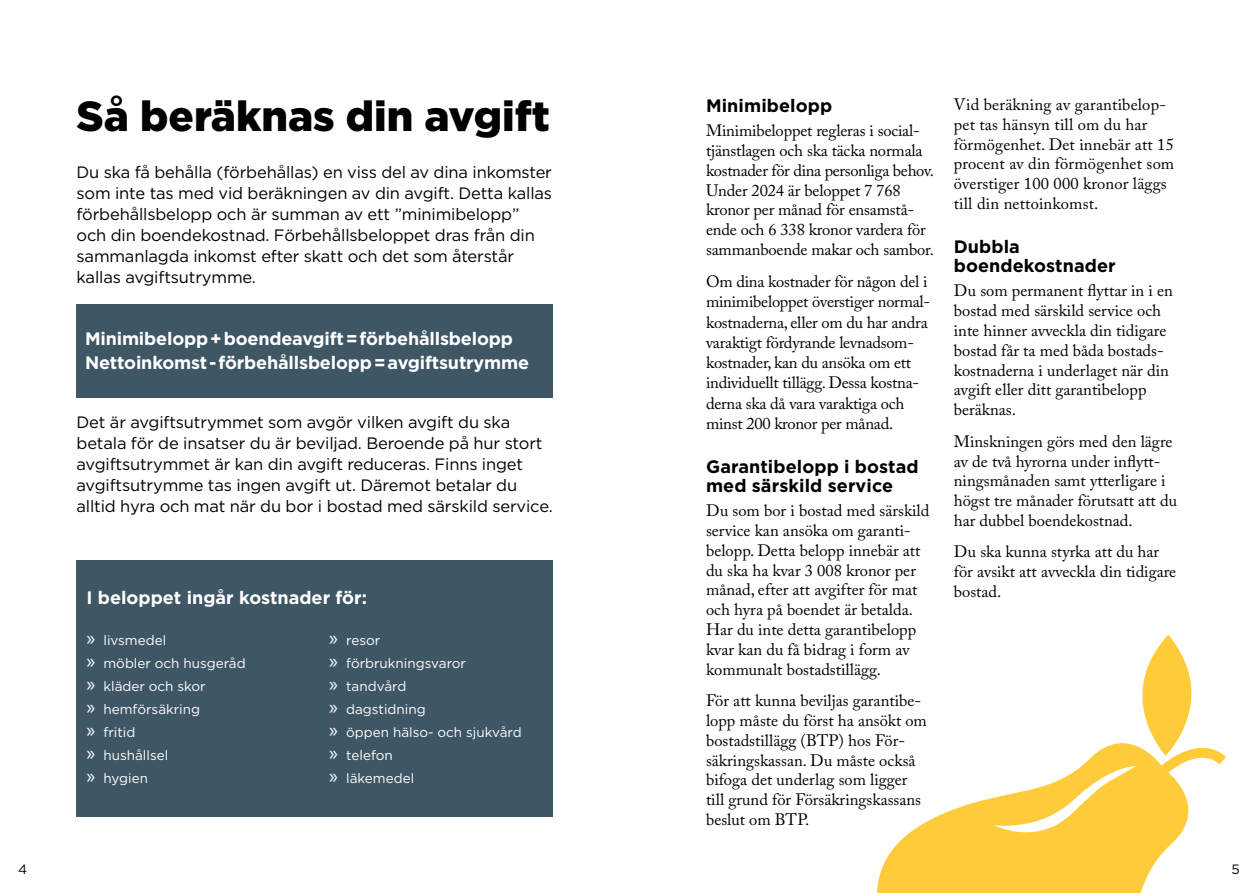
<style>
.page{position:relative;width:1259px;height:893px;background:#fff}
.page>*{position:absolute;margin:0;border:0;box-sizing:border-box;transform-origin:0 0}
.t1{font:900 42px "Gotham";color:#000}
.t2{font:700 18px/24px "Gotham";letter-spacing:-.01em;color:#fff}
.t3{font:700 18px/19.5px "Gotham";letter-spacing:.005em;color:#000}
.t4{font:16.5px/19.8px "Adobe Caslon Pro";color:#000}
.t5{font:16.5px/21px "Gotham";letter-spacing:-.01em;color:#000}
.t6{font:13.5px/23px "Gotham";color:#fff}
.t7{font:13.5px "Gotham";color:#000}
.s1{font-family:"Myriad Pro";font-size:21px}
</style>
<div class="page">
<div style="left:77px;top:304px;width:476px;height:94px;background:#3f5665"></div>
<svg style="left:1142px;top:635px;width:84px;height:130px"></svg>
<svg style="left:877px;top:718px;width:336px;height:175px;fill:#fecc3a"></svg>
<div style="left:77px;top:560px;width:476px;height:256px;background:#3f5665"></div>
<h1 class="t1" style="left:77px;top:88px;width:475px">Så beräknas din avgift</h1>
<p class="t5" style="left:77px;top:161px;width:477px">Du ska få behålla (förbehållas) en viss del av dina inkomster som inte tas med vid beräkningen av din avgift. Detta kallas förbehållsbelopp och är summan av ett ”minimibelopp” och din boendekostnad. Förbehållsbeloppet dras från din sammanlagda inkomst efter skatt och det som återstår kallas avgiftsutrymme.</p>
<p class="t2" style="left:85px;top:326px;width:445px">Minimibelopp + boendeavgift = förbehållsbelopp<br>Nettoinkomst - förbehållsbelopp = avgiftsutrymme</p>
<p class="t5" style="left:77px;top:411px;width:478px">Det är avgiftsutrymmet som avgör vilken avgift du ska betala för de insatser du är beviljad. Beroende på hur stort avgiftsutrymmet är kan din avgift reduceras. Finns inget avgiftsutrymme tas ingen avgift ut. Däremot betalar du alltid hyra och mat när du bor i bostad med särskild service.</p>
<p class="t2" style="left:86px;top:586px;width:282px">I beloppet ingår kostnader för:</p>
<p class="t6" style="left:86px;top:628px;width:161px"><span class="s1">»</span> livsmedel<br><span class="s1">»</span> möbler och husgeråd <span class="s1">»</span> kläder och skor<br><span class="s1">»</span> hemförsäkring<br><span class="s1">»</span> fritid<br><span class="s1">»</span> hushållsel<br><span class="s1">»</span> hygien</p>
<p class="t6" style="left:329px;top:628px;width:194px"><span class="s1">»</span> resor<br><span class="s1">»</span> förbrukningsvaror<br><span class="s1">»</span> tandvård<br><span class="s1">»</span> dagstidning<br><span class="s1">»</span> öppen hälso- och sjukvård <span class="s1">»</span> telefon<br><span class="s1">»</span> läkemedel</p>
<p class="t3" style="left:706px;top:96px;width:128px">Minimibelopp</p>
<p class="t4" style="left:706px;top:121px;width:229px">Minimibeloppet regleras i social&shy;tjänstlagen och ska täcka normala kostnader för dina personliga behov.<br>Under 2024 är beloppet 7 768 kronor per månad för ensamstå&shy;ende och 6 338 kronor vardera för sammanboende makar och sambor.</p>
<p class="t4" style="left:706px;top:271px;width:226px;line-height:20.2px">Om dina kostnader för någon del i minimibeloppet överstiger normal&shy;kostnaderna, eller om du har andra varaktigt fördyrande levnadsom&shy;kostnader, kan du ansöka om ett individuellt tillägg. Dessa kostna&shy;derna ska då vara varaktiga och minst 200 kronor per månad.</p>
<p class="t3" style="left:706px;top:456px;width:214px">Garantibelopp i bostad med särskild service</p>
<p class="t4" style="left:706px;top:501px;width:225px">Du som bor i bostad med särskild service kan ansöka om garanti&shy;belopp. Detta belopp innebär att du ska ha kvar 3 008 kronor per månad, efter att avgifter för mat och hyra på boendet är betalda.<br>Har du inte detta garantibelopp kvar kan du få bidrag i form av kommunalt bostadstillägg.</p>
<p class="t4" style="left:706px;top:691px;width:222px">För att kunna beviljas garantibe&shy;lopp måste du först ha ansökt om bostadstillägg (BTP) hos För&shy;säkringskassan. Du måste också bifoga det underlag som ligger till grund för Försäkringskassans beslut om BTP.</p>
<p class="t4" style="left:954px;top:94px;width:222px">Vid beräkning av garantibelop&shy;pet tas hänsyn till om du har förmögenhet. Det innebär att 15 procent av din förmögenhet som överstiger 100 000 kronor läggs till din nettoinkomst.</p>
<p class="t3" style="left:954px;top:237px;width:163px">Dubbla boendekostnader</p>
<p class="t4" style="left:954px;top:281px;width:221px">Du som permanent flyttar in i en bostad med särskild service och inte hinner avveckla din tidigare bostad får ta med båda bostads&shy;kostnaderna i underlaget när din avgift eller ditt garantibelopp beräknas.</p>
<p class="t4" style="left:954px;top:431px;width:225px">Minskningen görs med den lägre av de två hyrorna under inflytt&shy;ningsmånaden samt ytterligare i högst tre månader förutsatt att du har dubbel boendekostnad.</p>
<p class="t4" style="left:954px;top:542px;width:224px">Du ska kunna styrka att du har för avsikt att avveckla din tidigare bostad.</p>
<p class="t7" style="left:18px;top:861px;width:11px">4</p>
<p class="t7" style="left:1231px;top:861px;width:10px">5</p>
</div>
